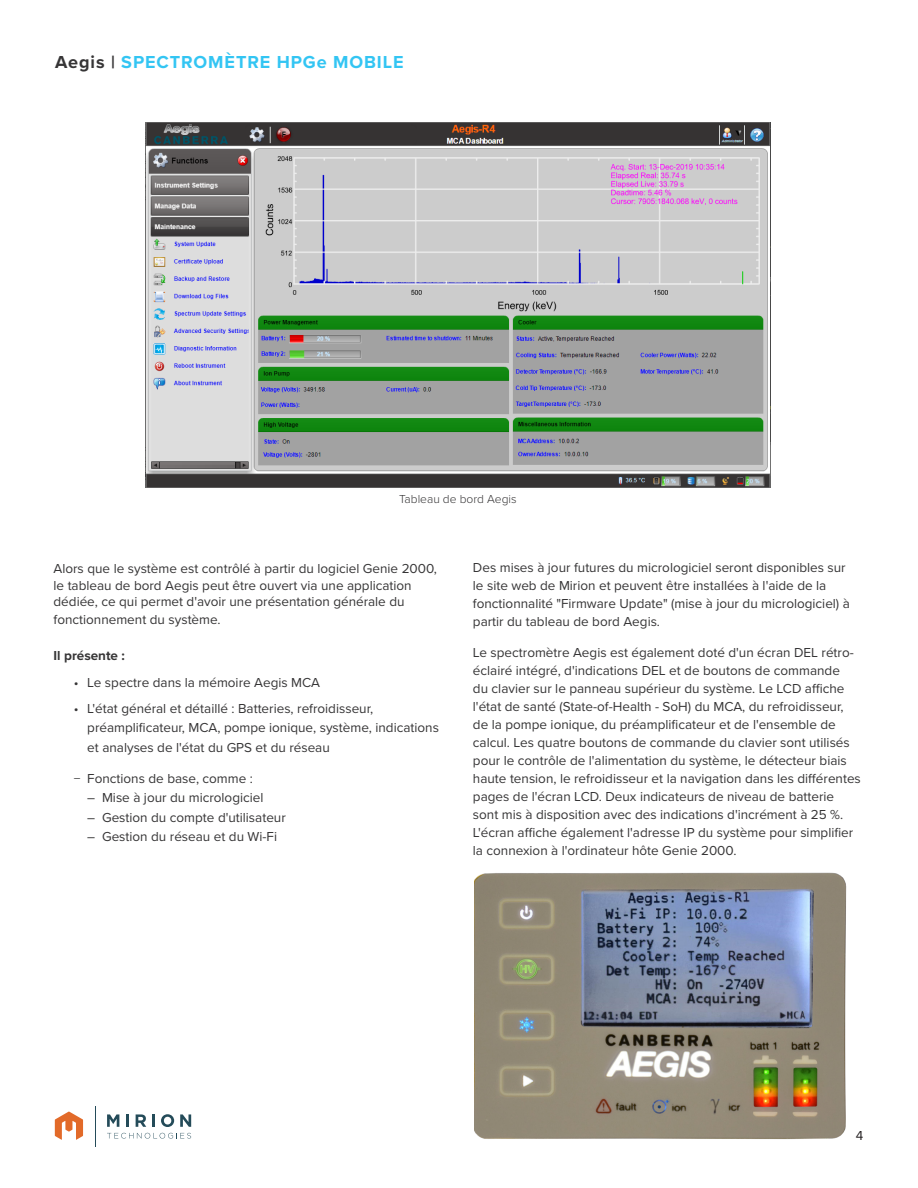
<style>
.page{position:relative;width:918px;height:1188px;background:#fff}
.page>*{position:absolute;margin:0;border:0;box-sizing:border-box;transform-origin:0 0}
.Small_Header{font:700 18px "Proxima Nova";letter-spacing:.05em;color:#33c5f3}
.Body_Copy_Small{font:13.5px/18px "Proxima Nova";color:#363536}
.Body_Copy_Small-2{font:700 13.5px "Proxima Nova";color:#363536}
.t1{font:13.5px "Proxima Nova";color:#231f20}
.Body_Copy_Small-3{font:300 12px "Proxima Nova";color:#363536}
.s1{color:#363536}
</style>
<div class="page">
<hr style="left:95px;top:1106px;width:1px;height:41px;background:#244b59">
<svg style="left:107px;top:1133px;width:84px;height:6px"></svg>
<svg style="left:107px;top:1114px;width:12px;height:13px"></svg>
<svg style="left:126px;top:1114px;width:3px;height:13px"></svg>
<svg style="left:136px;top:1114px;width:10px;height:13px"></svg>
<svg style="left:152px;top:1114px;width:3px;height:13px"></svg>
<svg style="left:161px;top:1114px;width:13px;height:13px"></svg>
<svg style="left:180px;top:1114px;width:11px;height:13px"></svg>
<svg style="left:55px;top:1112px;width:28px;height:28px"></svg>
<img style="left:474px;top:872px;width:373px;height:268px">
<img style="left:145px;top:122px;width:626px;height:366px">
<p class="Small_Header" style="left:55px;top:49px;width:350px"><span class="s1">Aegis |</span> SPECTROMÈTRE HPGe MOBILE</p>
<p class="Body_Copy_Small-3" style="left:399px;top:491px;width:119px">Tableau de bord Aegis</p>
<p class="Body_Copy_Small" style="left:54px;top:560px;width:385px;line-height:16.5px">Alors que le système est contrôlé à partir du logiciel Genie 2000, le tableau de bord Aegis peut être ouvert via une application dédiée, ce qui permet d'avoir une présentation générale du</p>
<p class="Body_Copy_Small" style="left:54px;top:610px;width:169px">fonctionnement du système.</p>
<p class="Body_Copy_Small-2" style="left:54px;top:646px;width:73px">Il présente :</p>
<p class="Body_Copy_Small" style="left:74px;top:672px;width:248px">• Le spectre dans la mémoire Aegis MCA</p>
<p class="Body_Copy_Small" style="left:87px;top:698px;width:353px;line-height:19.5px;text-indent:-14px">• L'état général et détaillé : Batteries, refroidisseur, préamplificateur, MCA, pompe ionique, système, indications et analyses de l'état du GPS et du réseau</p>
<p class="Body_Copy_Small" style="left:74px;top:768px;width:181px">− Fonctions de base, comme :</p>
<p class="Body_Copy_Small" style="left:87px;top:788px;width:178px">– Mise à jour du micrologiciel</p>
<p class="Body_Copy_Small" style="left:87px;top:807px;width:200px">– Gestion du compte d'utilisateur</p>
<p class="Body_Copy_Small" style="left:87px;top:827px;width:191px">– Gestion du réseau et du Wi-Fi</p>
<p class="Body_Copy_Small" style="left:473px;top:558px;width:378px">Des mises à jour futures du micrologiciel seront disponibles sur le site web de Mirion et peuvent être installées à l'aide de la fonctionnalité "Firmware Update" (mise à jour du micrologiciel) à partir du tableau de bord Aegis.</p>
<p class="Body_Copy_Small" style="left:473px;top:643px;width:389px">Le spectromètre Aegis est également doté d'un écran DEL rétro&shy;éclairé intégré, d'indications DEL et de boutons de commande<br>du clavier sur le panneau supérieur du système. Le LCD affiche l'état de santé (State-of-Health - SoH) du MCA, du refroidisseur, de la pompe ionique, du préamplificateur et de l'ensemble de calcul. Les quatre boutons de commande du clavier sont utilisés pour le contrôle de l'alimentation du système, le détecteur biais haute tension, le refroidisseur et la navigation dans les différentes pages de l'écran LCD. Deux indicateurs de niveau de batterie sont mis à disposition avec des indications d'incrément à 25 %.<br>L'écran affiche également l'adresse IP du système pour simplifier la connexion à l'ordinateur hôte Genie 2000.</p>
<p class="t1" style="left:856px;top:1125px;width:9px">4</p>
</div>
